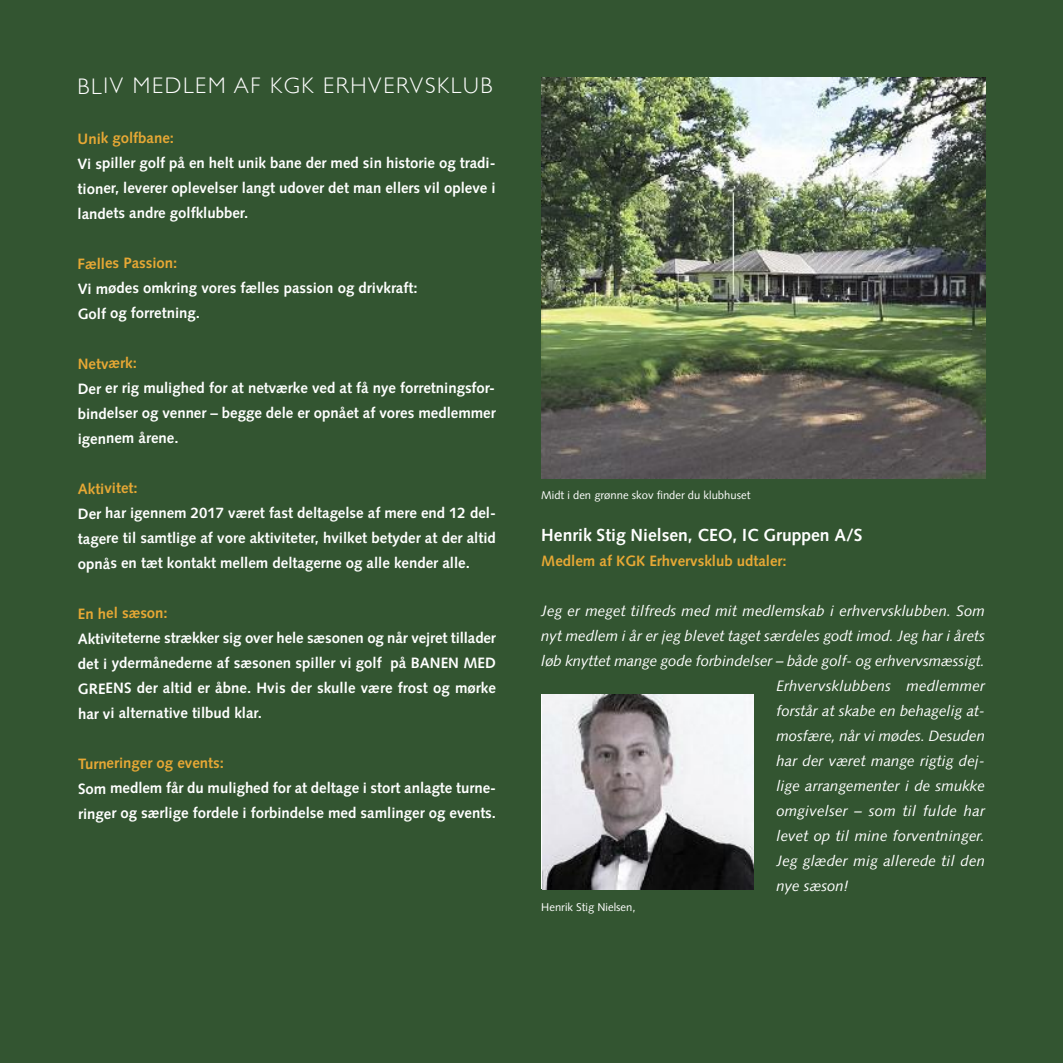
<style>
.page{position:relative;width:1063px;height:1063px;background:#335531}
.page>*{position:absolute;margin:0;border:0;box-sizing:border-box;transform-origin:0 0}
.t1{font:300 22.5px "Gill Sans";letter-spacing:.075em;color:#fff}
.t2{font:700 17.5px "Syntax";color:#fff}
.t3{font:700 15px/25px "Syntax";color:#fff;text-align:justify}
.t4{font:italic 15px "Syntax";letter-spacing:.005em;color:#fff}
.t5{font:700 15px "Syntax";color:#e7a835}
.t6{font:11.25px "Syntax";color:#fff}
</style>
<div class="page">
<img style="left:541px;top:78px;width:444px;height:400px">
<img style="left:542px;top:694px;width:212px;height:195px">
<h1 class="t1" style="left:78px;top:73px;width:417px">BLIV MEDLEM AF KGK ERHVERVSKLUB</h1>
<p class="t5" style="left:78px;top:132px;width:98px">Unik golfbane:</p>
<p class="t3" style="left:78px;top:152px;width:420px">Vi spiller golf på en helt unik bane der med sin historie og tradi&shy;tioner, leverer oplevelser langt udover det man ellers vil opleve i landets andre golfklubber.</p>
<p class="t5" style="left:78px;top:257px;width:101px">Fælles Passion:</p>
<p class="t3" style="left:78px;top:277px;width:341px">Vi mødes omkring vores fælles passion og drivkraft:<br>Golf og forretning.</p>
<p class="t5" style="left:78px;top:357px;width:61px">Netværk:</p>
<p class="t3" style="left:78px;top:377px;width:420px">Der er rig mulighed for at netværke ved at få nye forretningsfor&shy;bindelser og venner – begge dele er opnået af vores medlemmer igennem årene.</p>
<p class="t5" style="left:78px;top:482px;width:61px">Aktivitet:</p>
<p class="t3" style="left:78px;top:502px;width:420px">Der har igennem 2017 været fast deltagelse af mere end 12 del&shy;tagere til samtlige af vore aktiviteter, hvilket betyder at der altid opnås en tæt kontakt mellem deltagerne og alle kender alle.</p>
<p class="t5" style="left:78px;top:607px;width:91px">En hel sæson:</p>
<p class="t3" style="left:78px;top:627px;width:420px">Aktiviteterne strækker sig over hele sæsonen og når vejret tillader det i ydermånederne af sæsonen spiller vi golf på BANEN MED GREENS der altid er åbne. Hvis der skulle være frost og mørke har vi alternative tilbud klar.</p>
<p class="t5" style="left:78px;top:757px;width:147px">Turneringer og events:</p>
<p class="t3" style="left:78px;top:777px;width:420px">Som medlem får du mulighed for at deltage i stort anlagte turne&shy;ringer og særlige fordele i forbindelse med samlinger og events.</p>
<p class="t6" style="left:541px;top:491px;width:211px">Midt i den grønne skov finder du klubhuset</p>
<p class="t2" style="left:541px;top:528px;width:323px">Henrik Stig Nielsen, CEO, IC Gruppen A/S</p>
<p class="t5" style="left:541px;top:555px;width:247px">Medlem af KGK Erhvervsklub udtaler:</p>
<p class="t4" style="left:541px;top:605px;width:445px">Jeg er meget tilfreds med mit medlemskab i erhvervsklubben. Som</p>
<p class="t4" style="left:541px;top:630px;width:445px">nyt medlem i år er jeg blevet taget særdeles godt imod. Jeg har i årets</p>
<p class="t4" style="left:541px;top:655px;width:445px">løb knyttet mange gode forbindelser – både golf- og erhvervsmæssigt.</p>
<p class="t4" style="left:776px;top:680px;width:210px">Erhvervsklubbens medlemmer</p>
<p class="t4" style="left:776px;top:705px;width:210px">forstår at skabe en behagelig at-</p>
<p class="t4" style="left:776px;top:730px;width:210px">mosfære, når vi mødes. Desuden</p>
<p class="t4" style="left:776px;top:755px;width:210px">har der været mange rigtig dej-</p>
<p class="t4" style="left:776px;top:780px;width:210px">lige arrangementer i de smukke</p>
<p class="t4" style="left:776px;top:805px;width:210px">omgivelser – som til fulde har</p>
<p class="t4" style="left:776px;top:830px;width:210px">levet op til mine forventninger.</p>
<p class="t4" style="left:776px;top:855px;width:210px">Jeg glæder mig allerede til den</p>
<p class="t4" style="left:776px;top:880px;width:74px">nye sæson!</p>
<p class="t6" style="left:541px;top:902px;width:96px">Henrik Stig Nielsen,</p>
</div>
